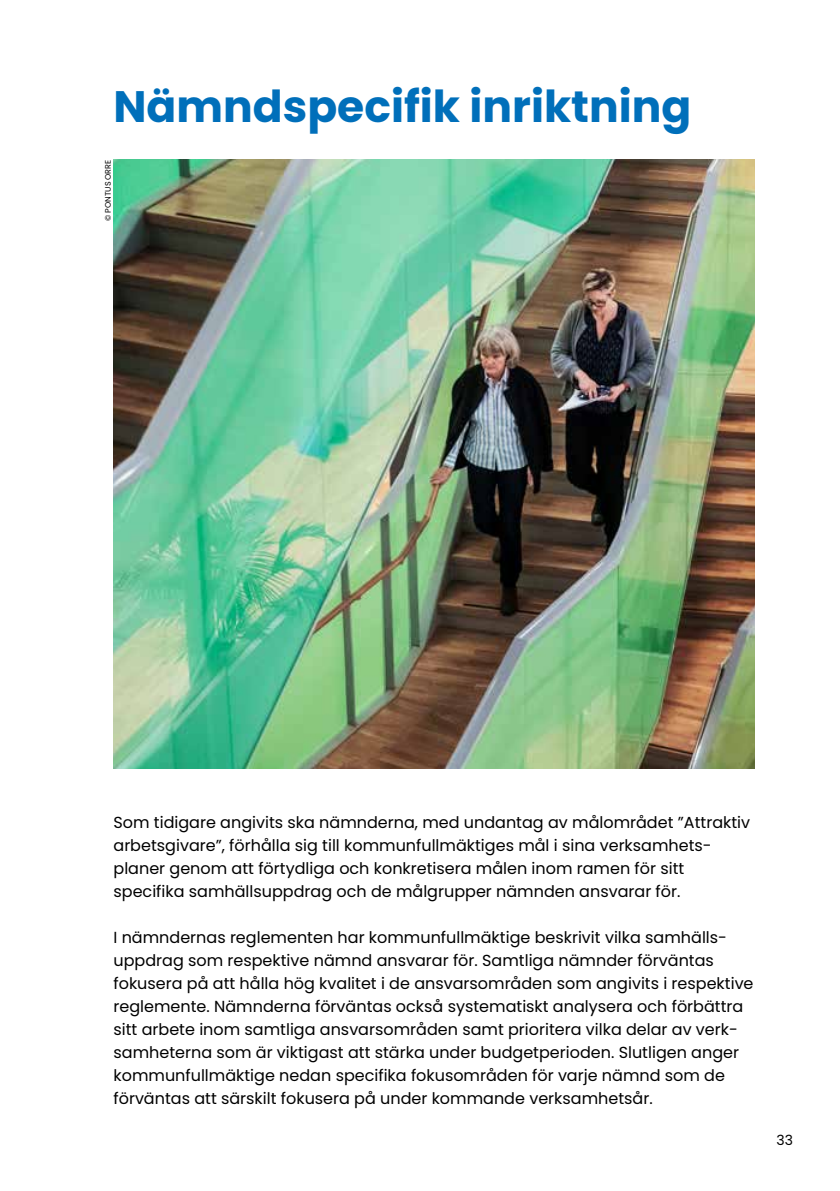
<style>
.page{position:relative;width:840px;height:1191px;background:#fff}
.page>*{position:absolute;margin:0;border:0;box-sizing:border-box;transform-origin:0 0}
.Rubrik_1{font:700 44px "Poppins Latin";color:#006fba}
.Brödtext_Poppins{font:16px/23px "Poppins Latin";color:#000}
.t1{font:14px "Poppins Latin";color:#000}
._07_Bildbyline{font:8px "Poppins Latin";color:#000}
</style>
<div class="page">
<img style="left:113px;top:159px;width:641px;height:609px">
<h1 class="Rubrik_1" style="left:113px;top:78px;width:579px">Nämndspecifik inriktning</h1>
<p class="_07_Bildbyline" style="left:103px;top:221px;width:62px;rotate:-90deg">© PONTUS ORRE</p>
<p class="Brödtext_Poppins" style="left:113px;top:810px;width:637px">Som tidigare angivits ska nämnderna, med undantag av målområdet ”Attraktiv arbetsgivare”, förhålla sig till kommunfullmäktiges mål i sina verksamhets&shy;planer genom att förtydliga och konkretisera målen inom ramen för sitt specifika samhällsuppdrag och de målgrupper nämnden ansvarar för.</p>
<p class="Brödtext_Poppins" style="left:113px;top:925px;width:641px">I nämndernas reglementen har kommunfullmäktige beskrivit vilka samhälls&shy;uppdrag som respektive nämnd ansvarar för. Samtliga nämnder förväntas fokusera på att hålla hög kvalitet i de ansvarsområden som angivits i respektive reglemente. Nämnderna förväntas också systematiskt analysera och förbättra sitt arbete inom samtliga ansvarsområden samt prioritera vilka delar av verk&shy;samheterna som är viktigast att stärka under budgetperioden. Slutligen anger kommunfullmäktige nedan specifika fokusområden för varje nämnd som de förväntas att särskilt fokusera på under kommande verksamhetsår.</p>
<p class="t1" style="left:776px;top:1131px;width:18px">33</p>
</div>
